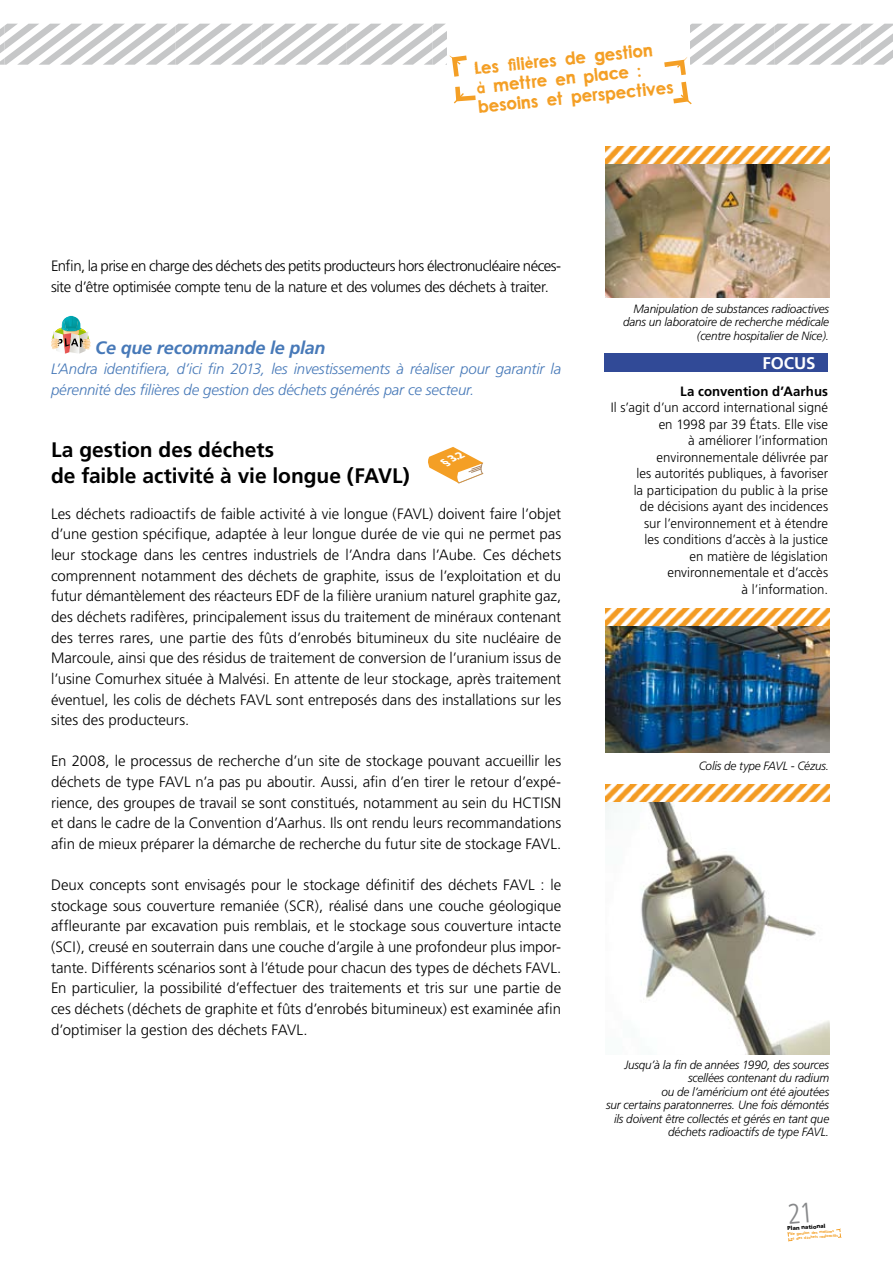
<style>
.page{position:relative;width:893px;height:1263px;background:#fff}
.page>*{position:absolute;margin:0;border:0;box-sizing:border-box;transform-origin:0 0}
.t1{font:700 21px/26.2px "Frutiger";letter-spacing:-.005em;color:#000}
.t2{font:18px/19.5px "nu century gothic Bold";color:#f49f25;scale:.95 1}
.t3{font:italic 700 18px "Frutiger";letter-spacing:-.01em;color:#4779b8}
.t4{font:700 16.8px "Frutiger";color:#fff}
.t5{font:300 15px/20.7px "Frutiger";letter-spacing:-.01em;color:#000;text-align:justify}
.t6{font:300 15px/20.7px "Frutiger";letter-spacing:-.03em;color:#000}
.t7{font:italic 300 15px/20.7px "Frutiger";letter-spacing:-.01em;color:#4779b8}
.t8{font:300 13.5px/16.5px "Frutiger";letter-spacing:.005em;color:#000;text-align:right}
.t9{font:700 13.5px "Frutiger";letter-spacing:.01em;color:#000}
.t10{font:italic 300 12px/13.5px "Frutiger";letter-spacing:-.015em;color:#000;text-align:right}
.t11{font:italic 900 10.5px "Frutiger";color:#fff}
.t12{font:900 5.55px "Frutiger";color:#000}
.t13{font:3.75px/4.5px "nu century gothic Bold";color:#f49f25}
</style>
<div class="page">
<svg style="left:51px;top:316px;width:40px;height:37px"></svg>
<svg style="left:428px;top:447px;width:55px;height:36px"></svg>
<svg style="left:787px;top:1232px;width:5px;height:9px"></svg>
<svg style="left:0;top:24px;width:893px;height:80px"></svg>
<img style="left:606px;top:625px;width:223px;height:128px">
<img style="left:606px;top:608px;width:223px;height:17px">
<img style="left:606px;top:801px;width:223px;height:254px">
<img style="left:606px;top:784px;width:223px;height:17px">
<img style="left:606px;top:164px;width:223px;height:134px">
<img style="left:606px;top:147px;width:223px;height:17px">
<div style="left:605px;top:354px;width:223px;height:18px;background:#314a97"></div>
<svg style="left:836px;top:1228px;width:6px;height:10px"></svg>
<p class="t2" style="left:473px;top:59px;width:208px;rotate:-6deg">Les fi lières de gestion<br>à mettre en place : besoins et perspectives</p>
<p class="t6" style="left:51px;top:256px;width:512px">Enfin, la prise en charge des déchets des petits producteurs hors électronucléaire néces&shy;site d’être optimisée compte tenu de la nature et des volumes des déchets à traiter.</p>
<p class="t3" style="left:95px;top:337px;width:232px">Ce que recommande le plan</p>
<p class="t7" style="left:51px;top:359px;width:512px">L’Andra identifiera, d’ici fin 2013, les investissements à réaliser pour garantir la pérennité des filières de gestion des déchets générés par ce secteur.</p>
<h1 class="t1" style="left:51px;top:437px;width:360px">La gestion des déchets<br>de faible activité à vie longue (FAVL)</h1>
<p class="t11" style="left:441px;top:457px;width:24px;rotate:-26deg">§ 3.2</p>
<p class="t5" style="left:51px;top:503px;width:512px">Les déchets radioactifs de faible activité à vie longue (FAVL) doivent faire l’objet d’une gestion spécifique, adaptée à leur longue durée de vie qui ne permet pas leur stockage dans les centres industriels de l’Andra dans l’Aube. Ces déchets comprennent notamment des déchets de graphite, issus de l’exploitation et du futur démantèlement des réacteurs EDF de la filière uranium naturel graphite gaz, des déchets radifères, principalement issus du traitement de minéraux contenant des terres rares, une partie des fûts d’enrobés bitumineux du site nucléaire de Marcoule, ainsi que des résidus de traitement de conversion de l’uranium issus de l’usine Comurhex située à Malvési. En attente de leur stockage, après traitement éventuel, les colis de déchets FAVL sont entreposés dans des installations sur les sites des producteurs.</p>
<p class="t5" style="left:51px;top:751px;width:512px">En 2008, le processus de recherche d’un site de stockage pouvant accueillir les déchets de type FAVL n’a pas pu aboutir. Aussi, afin d’en tirer le retour d’expé&shy;rience, des groupes de travail se sont constitués, notamment au sein du HCTISN et dans le cadre de la Convention d’Aarhus. Ils ont rendu leurs recommandations afin de mieux préparer la démarche de recherche du futur site de stockage FAVL.</p>
<p class="t5" style="left:51px;top:875px;width:512px">Deux concepts sont envisagés pour le stockage définitif des déchets FAVL : le stockage sous couverture remaniée (SCR), réalisé dans une couche géologique affleurante par excavation puis remblais, et le stockage sous couverture intacte (SCI), creusé en souterrain dans une couche d’argile à une profondeur plus impor&shy;tante. Différents scénarios sont à l’étude pour chacun des types de déchets FAVL.<br>En particulier, la possibilité d’effectuer des traitements et tris sur une partie de ces déchets (déchets de graphite et fûts d’enrobés bitumineux) est examinée afin d’optimiser la gestion des déchets FAVL.</p>
<p class="t10" style="left:623px;top:302px;width:208px">Manipulation de substances radioactives dans un laboratoire de recherche médicale (centre hospitalier de Nice).</p>
<p class="t4" style="left:763px;top:353px;width:52px">Focus</p>
<p class="t9" style="left:680px;top:383px;width:150px">La convention d’Aarhus</p>
<p class="t8" style="left:611px;top:400px;width:219px">Il s’agit d’un accord international signé en 1998 par 39 États. Elle vise<br>à améliorer l’information environnementale délivrée par<br>les autorités publiques, à favoriser<br>la participation du public à la prise<br>de décisions ayant des incidences<br>sur l’environnement et à étendre<br>les conditions d’accès à la justice<br>en matière de législation environnementale et d’accès<br>à l’information.</p>
<p class="t10" style="left:699px;top:759px;width:132px">Colis de type FAVL - Cézus.</p>
<p class="t10" style="left:606px;top:1058px;width:225px">Jusqu’à la fin de années 1990, des sources scellées contenant du radium<br>ou de l’américium ont été ajoutées<br>sur certains paratonnerres. Une fois démontés ils doivent être collectés et gérés en tant que déchets radioactifs de type FAVL.</p>
<p class="t12" style="left:787px;top:1225px;width:40px;rotate:-4deg">Plan national</p>
<p class="t13" style="left:790px;top:1232px;width:49px;rotate:-4deg">de gestion des matiè es et des déchets radio ctifs</p>
</div>
